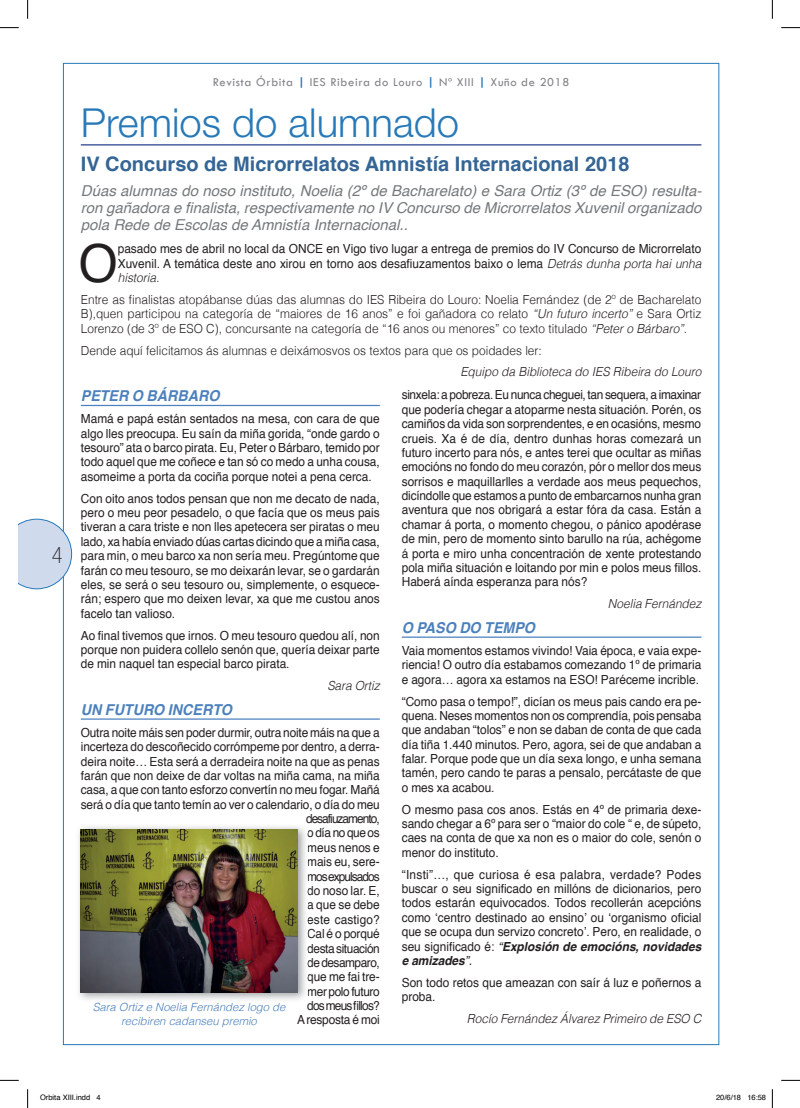
<style>
.page{position:relative;width:800px;height:1108px;background:#fff}
.page>*{position:absolute;margin:0;border:0;box-sizing:border-box;transform-origin:0 0}
.t1{font:52.62px "Helvetica";color:#231f20;scale:.95 1}
.t2{font:300 40px "Helvetica Neue";color:#2879b8}
.t3{font:100 condensed 22.5px "Helvetica Neue";color:#231f20}
.t4{font:700 20px "Helvetica";color:#346594}
.t5{font:italic 15px/17.2px "Helvetica";color:#75797b;text-align:justify}
.t6{font:italic 700 15px "Helvetica";color:#4c81bd;scale:.95 1}
.t7{font:12.5px/14.4px "Helvetica";color:#231f20;text-align:justify;scale:.95 1}
.t8{font:300 12.5px/14.4px "Helvetica";color:#231f20;text-align:justify;scale:.95 1}
.t9{font:italic 300 12.5px "Helvetica";color:#231f20;scale:.95 1}
.t10{font:12.5px "Tw Cen";letter-spacing:.05em;color:#808285}
.t11{font:italic 300 11.25px/13.5px "Helvetica";color:#4c81bd;text-align:center}
.t12{font:7.5px "Helvetica";color:#000}
.s1{font-weight:700;color:#2879b8}
.s2{font-weight:300;font-style:italic}
.s3{font-style:italic}
.s4{font-weight:700;font-style:italic}
</style>
<div class="page">
<svg style="left:19px;top:519px;width:53px;height:70px;background:#cfdaed"></svg>
<hr style="left:81px;top:405px;width:299px;height:1px;background:#4c81bd">
<hr style="left:81px;top:718px;width:299px;height:1px;background:#4c81bd">
<hr style="left:401px;top:636px;width:300px;height:2px;background:#4c81bd">
<hr style="left:81px;top:144px;width:620px;height:1px;background:#253f8e">
<img style="left:78px;top:826px;width:228px;height:174px">
<svg style="left:307px;top:890px;width:1px;height:61px"></svg>
<img style="left:81px;top:829px;width:216px;height:163px">
<svg style="left:0;top:27px;width:19px;height:1px"></svg>
<svg style="left:781px;top:27px;width:18px;height:1px"></svg>
<svg style="left:0;top:1080px;width:19px;height:1px"></svg>
<svg style="left:781px;top:1080px;width:18px;height:1px"></svg>
<svg style="left:27px;top:0;width:1px;height:19px"></svg>
<svg style="left:27px;top:1089px;width:1px;height:19px"></svg>
<svg style="left:771px;top:0;width:1px;height:19px"></svg>
<svg style="left:771px;top:1089px;width:1px;height:19px"></svg>
<p class="t10" style="left:213px;top:74px;width:357px">Revista Órbita <span class="s1">|</span> IES Ribeira do Louro <span class="s1">|</span> Nº XIII <span class="s1">|</span> Xuño de 2018</p>
<h3 class="t3" style="left:52px;top:542px;width:12px">4</h3>
<h2 class="t2" style="left:81px;top:98px;width:379px">Premios do alumnado</h2>
<h3 class="t4" style="left:81px;top:148px;width:550px">IV Concurso de Microrrelatos Amnistía Internacional 2018</h3>
<p class="t5" style="left:81px;top:182px;width:622px">Dúas alumnas do noso instituto, Noelia (2º de Bacharelato) e Sara Ortiz (3º de ESO) resulta&shy;ron gañadora e finalista, respectivamente no IV Concurso de Microrrelatos Xuvenil organizado pola Rede de Escolas de Amnistía Internacional..</p>
<h1 class="t1" style="left:79px;top:223px;width:42px">O</h1>
<p class="t7" style="left:118px;top:242px;width:615px">pasado mes de abril no local da ONCE en Vigo tivo lugar a entrega de premios do IV Concurso de Microrrelato Xuvenil. A temática deste ano xirou en torno aos desafiuzamentos baixo o lema <span class="s2">Detrás dunha porta hai unha historia.</span></p>
<p class="t8" style="left:81px;top:291px;width:654px">Entre as finalistas atopábanse dúas das alumnas do IES Ribeira do Louro: Noelia Fernández (de 2º de Bacharelato B),quen participou na categoría de “maiores de 16 anos” e foi gañadora co relato <span class="s3">“Un futuro incerto”</span> e Sara Ortiz Lorenzo (de 3º de ESO C), concursante na categoría de “16 anos ou menores” co texto titulado <span class="s3">“Peter o Bárbaro”</span>.</p>
<p class="t8" style="left:81px;top:342px;width:486px">Dende aquí felicitamos ás alumnas e deixámosvos os textos para que os poidades ler:</p>
<p class="t9" style="left:460px;top:361px;width:255px">Equipo da Biblioteca do IES Ribeira do Louro</p>
<p class="t6" style="left:81px;top:384px;width:147px">PETER O BÁRBARO</p>
<p class="t7" style="left:81px;top:412px;width:316px">Mamá e papá están sentados na mesa, con cara de que algo lles preocupa. Eu saín da miña gorida, “onde gardo o tesouro” ata o barco pirata. Eu, Peter o Bárbaro, temido por todo aquel que me coñece e tan só co medo a unha cousa, asomeime a porta da cociña porque notei a pena cerca.</p>
<p class="t7" style="left:81px;top:491px;width:316px">Con oito anos todos pensan que non me decato de nada, pero o meu peor pesadelo, o que facía que os meus pais tiveran a cara triste e non lles apetecera ser piratas o meu lado, xa había enviado dúas cartas dicindo que a miña casa, para min, o meu barco xa non sería meu. Pregúntome que farán co meu tesouro, se mo deixarán levar, se o gardarán eles, se será o seu tesouro ou, simplemente, o esquece&shy;rán; espero que mo deixen levar, xa que me custou anos facelo tan valioso.</p>
<p class="t7" style="left:81px;top:628px;width:316px">Ao final tivemos que irnos. O meu tesouro quedou alí, non porque non puidera collelo senón que, quería deixar parte de min naquel tan especial barco pirata.</p>
<p class="t9" style="left:327px;top:675px;width:57px">Sara Ortiz</p>
<p class="t6" style="left:81px;top:697px;width:160px">UN FUTURO INCERTO</p>
<p class="t7" style="left:81px;top:725px;width:316px;text-align:right">Outra noite máis sen poder durmir, outra noite máis na que a incerteza do descoñecido corrómpeme por dentro, a derra&shy;deira noite… Esta será a derradeira noite na que as penas farán que non deixe de dar voltas na miña cama, na miña casa, a que con tanto esforzo convertín no meu fogar. Mañá será o día que tanto temín ao ver o calendario, o día do meu desafiuzamento,<br>o día no que os<br>meus nenos e<br>mais eu, sere-<br>mos expulsados<br>do noso lar. E,<br>a que se debe<br>este castigo?<br>Cal é o porqué<br>desta situación<br>de desamparo,<br>que me fai tre-<br>mer polo futuro<br>dos meus fillos?<br>A resposta é moi</p>
<p class="t11" style="left:93px;top:1000px;width:194px">Sara Ortiz e Noelia Fernández logo de recibiren cadanseu premio</p>
<p class="t7" style="left:401px;top:388px;width:317px">sinxela: a pobreza. Eu nunca cheguei, tan sequera, a imaxinar que podería chegar a atoparme nesta situación. Porén, os camiños da vida son sorprendentes, e en ocasións, mesmo crueis. Xa é de día, dentro dunhas horas comezará un futuro incerto para nós, e antes terei que ocultar as miñas emocións no fondo do meu corazón, pór o mellor dos meus sorrisos e maquillarlles a verdade aos meus pequechos, dicíndolle que estamos a punto de embarcarnos nunha gran aventura que nos obrigará a estar fóra da casa. Están a chamar á porta, o momento chegou, o pánico apodérase de min, pero de momento sinto barullo na rúa, achégome á porta e miro unha concentración de xente protestando pola miña situación e loitando por min e polos meus fillos.<br>Haberá aínda esperanza para nós?</p>
<p class="t9" style="left:607px;top:593px;width:100px">Noelia Fernández</p>
<p class="t6" style="left:401px;top:615px;width:142px">O PASO DO TEMPO</p>
<p class="t7" style="left:401px;top:643px;width:317px">Vaia momentos estamos vivindo! Vaia época, e vaia expe&shy;riencia! O outro día estabamos comezando 1º de primaria e agora… agora xa estamos na ESO! Paréceme incrible.</p>
<p class="t7" style="left:401px;top:694px;width:317px">“Como pasa o tempo!”, dicían os meus pais cando era pe&shy;quena. Neses momentos non os comprendía, pois pensaba que andaban “tolos” e non se daban de conta de que cada día tiña 1.440 minutos. Pero, agora, sei de que andaban a falar. Porque pode que un día sexa longo, e unha semana tamén, pero cando te paras a pensalo, percátaste de que o mes xa acabou.</p>
<p class="t7" style="left:401px;top:802px;width:317px">O mesmo pasa cos anos. Estás en 4º de primaria dexe&shy;sando chegar a 6º para ser o “maior do cole “ e, de súpeto, caes na conta de que xa non es o maior do cole, senón o menor do instituto.</p>
<p class="t7" style="left:401px;top:867px;width:317px">“Insti”…, que curiosa é esa palabra, verdade? Podes buscar o seu significado en millóns de dicionarios, pero todos estarán equivocados. Todos recollerán acepcións como ‘centro destinado ao ensino’ ou ‘organismo oficial que se ocupa dun servizo concreto’. Pero, en realidade, o seu significado é: <span class="s3">“</span><span class="s4">Explosión de emocións, novidades e amizades</span><span class="s3">”.</span></p>
<p class="t7" style="left:401px;top:975px;width:317px">Son todo retos que ameazan con saír á luz e poñernos a proba.</p>
<p class="t9" style="left:467px;top:1008px;width:248px">Rocío Fernández Álvarez Primeiro de ESO C</p>
<p class="t12" style="left:40px;top:1092px;width:62px">Orbita XIII.indd 4</p>
<p class="t12" style="left:715px;top:1092px;width:52px">20/6/18 16:58</p>
</div>
